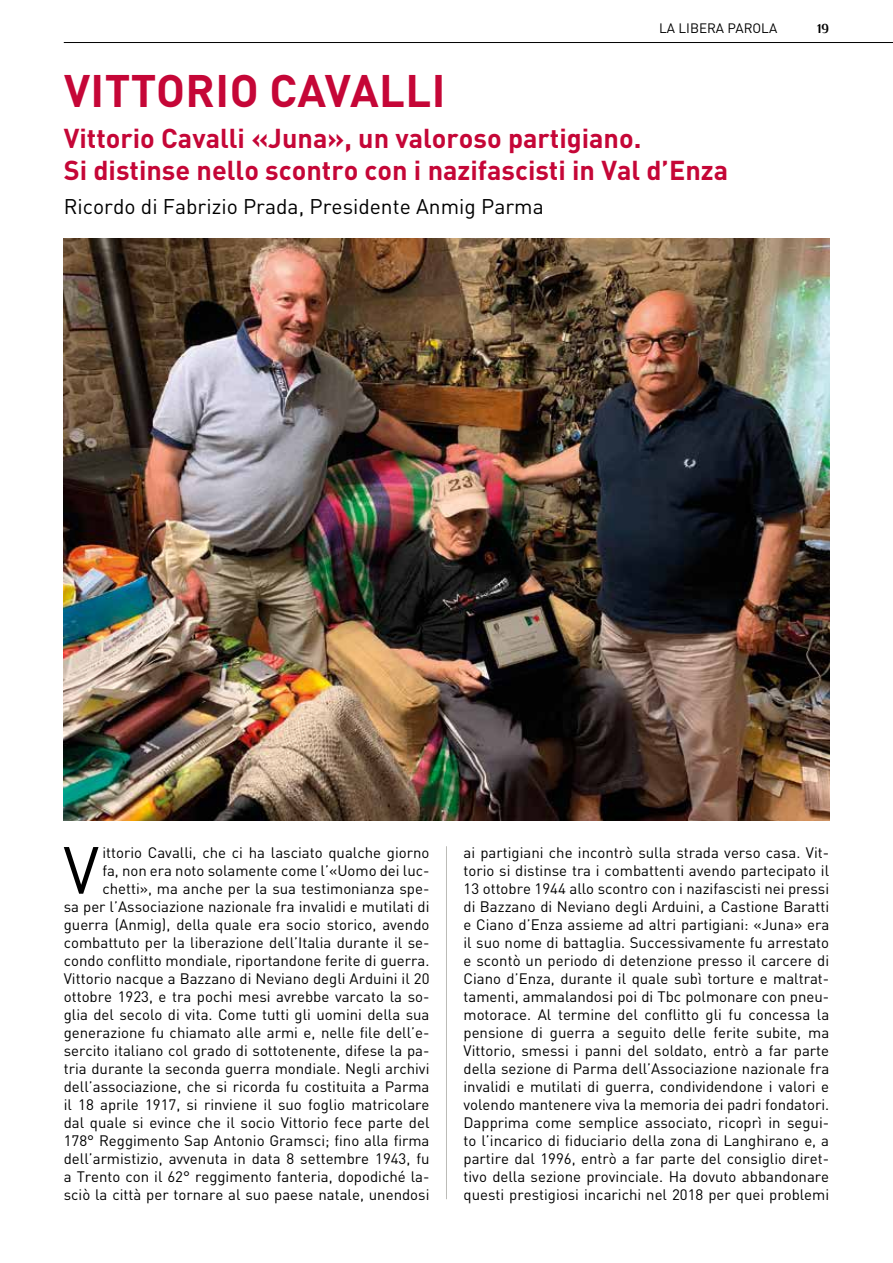
<style>
.page{position:relative;width:893px;height:1263px;background:#fff}
.page>*{position:absolute;margin:0;border:0;box-sizing:border-box;transform-origin:0 0}
.t1{font:65.55px "DINOT";color:#000}
.t2{font:700 45px "DINOT";letter-spacing:.01em;color:#c50637}
.t3{font:700 27px/32.4px "DINOT";color:#c50637}
.t4{font:21px "DINOT";color:#000}
.t5{font:15px/18px "DINOT";color:#000;text-align:right}
.t6{font:13.5px "DINOT";color:#000}
.t7{font:700 13.5px "Philosopher";color:#000}
</style>
<div class="page">
<hr style="left:64px;top:42px;width:829px;height:1px;background:#000">
<img style="left:64px;top:238px;width:765px;height:583px">
<hr style="left:446px;top:846px;width:1px;height:353px;background:#bcbcb8">
<p class="t6" style="left:659px;top:19px;width:120px">LA LIBERA PAROLA</p>
<p class="t7" style="left:817px;top:21px;width:13px">19</p>
<h2 class="t2" style="left:64px;top:60px;width:383px">VITTORIO CAVALLI</h2>
<h3 class="t3" style="left:64px;top:121px;width:666px">Vittorio Cavalli «Juna», un valoroso partigiano.<br>Si distinse nello scontro con i nazifascisti in Val d’Enza</h3>
<h3 class="t4" style="left:64px;top:192px;width:481px">Ricordo di Fabrizio Prada, Presidente Anmig Parma</h3>
<p class="t5" style="left:64px;top:843px;width:367px">ittorio Cavalli, che ci ha lasciato qualche giorno<br>fa, non era noto solamente come l’«Uomo dei luc&shy;chetti», ma anche per la sua testimonianza spe-<br>sa per l’Associazione nazionale fra invalidi e mutilati di guerra (Anmig), della quale era socio storico, avendo combattuto per la liberazione dell’Italia durante il se&shy;condo conflitto mondiale, riportandone ferite di guerra.<br>Vittorio nacque a Bazzano di Neviano degli Arduini il 20 ottobre 1923, e tra pochi mesi avrebbe varcato la so&shy;glia del secolo di vita. Come tutti gli uomini della sua generazione fu chiamato alle armi e, nelle file dell’e&shy;sercito italiano col grado di sottotenente, difese la pa&shy;tria durante la seconda guerra mondiale. Negli archivi dell’associazione, che si ricorda fu costituita a Parma il 18 aprile 1917, si rinviene il suo foglio matricolare dal quale si evince che il socio Vittorio fece parte del 178° Reggimento Sap Antonio Gramsci; fino alla firma dell’armistizio, avvenuta in data 8 settembre 1943, fu a Trento con il 62° reggimento fanteria, dopodiché la&shy;sciò la città per tornare al suo paese natale, unendosi</p>
<p class="t5" style="left:463px;top:843px;width:367px;text-align:left">ai partigiani che incontrò sulla strada verso casa. Vit&shy;torio si distinse tra i combattenti avendo partecipato il 13 ottobre 1944 allo scontro con i nazifascisti nei pressi di Bazzano di Neviano degli Arduini, a Castione Baratti e Ciano d’Enza assieme ad altri partigiani: «Juna» era il suo nome di battaglia. Successivamente fu arrestato e scontò un periodo di detenzione presso il carcere di Ciano d’Enza, durante il quale subì torture e maltrat&shy;tamenti, ammalandosi poi di Tbc polmonare con pneu&shy;motorace. Al termine del conflitto gli fu concessa la pensione di guerra a seguito delle ferite subite, ma Vittorio, smessi i panni del soldato, entrò a far parte della sezione di Parma dell’Associazione nazionale fra invalidi e mutilati di guerra, condividendone i valori e volendo mantenere viva la memoria dei padri fondatori.<br>Dapprima come semplice associato, ricoprì in segui&shy;to l’incarico di fiduciario della zona di Langhirano e, a partire dal 1996, entrò a far parte del consiglio diret&shy;tivo della sezione provinciale. Ha dovuto abbandonare questi prestigiosi incarichi nel 2018 per quei problemi</p>
<h1 class="t1" style="left:63px;top:825px;width:37px">V</h1>
</div>
